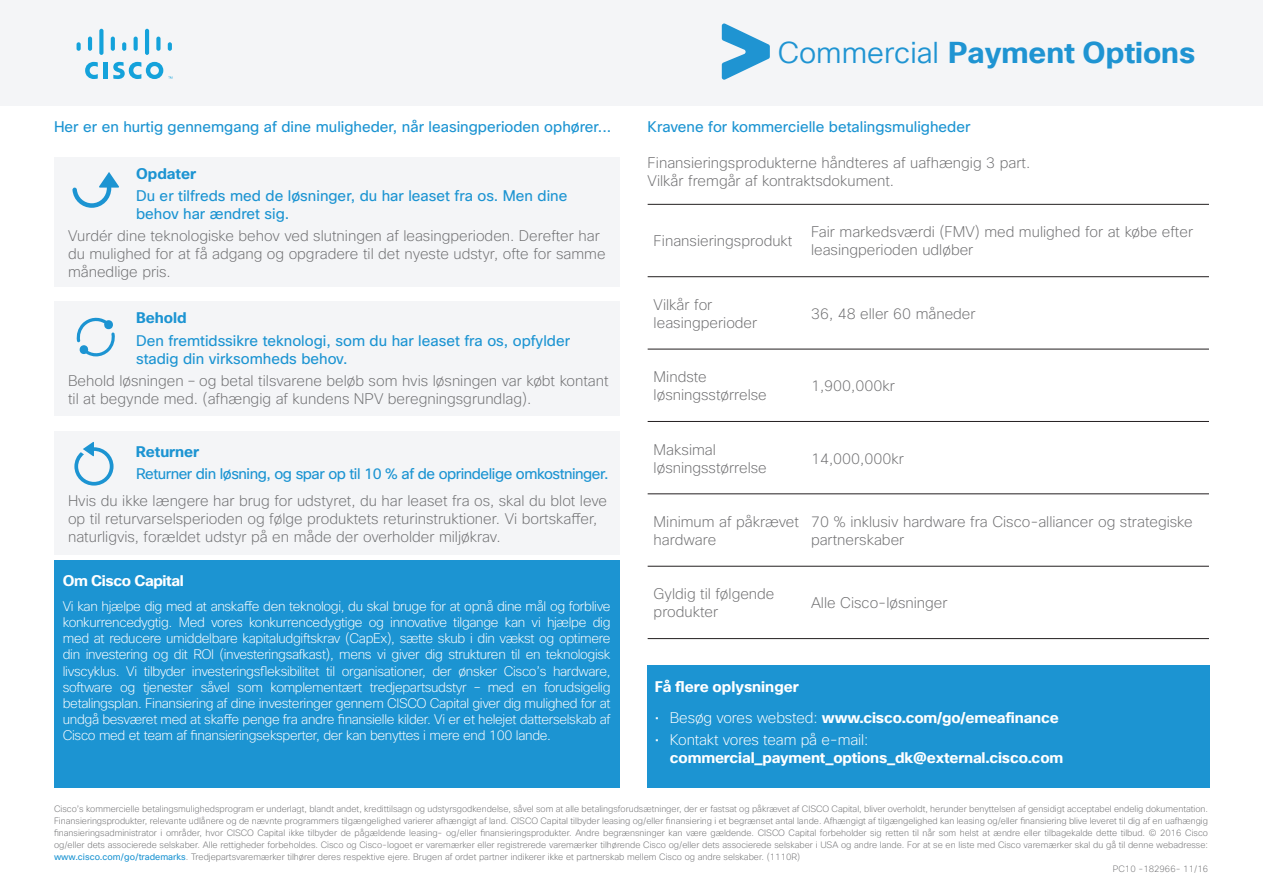
<style>
.page{position:relative;width:1263px;height:893px;background:#fff}
.page>*{position:absolute;margin:0;border:0;box-sizing:border-box;transform-origin:0 0}
.t1{font:700 29.4px "Cisco Sans TT";color:#1f94d2}
.t2{font:200 15px/18px "Cisco Sans";color:#6e6e70}
.t3{font:15px/18px "Cisco Sans";color:#1c94d2}
.t4{font:700 15px/18px "Cisco Sans";letter-spacing:-.01em;color:#fff}
.t5{font:15px "Cisco Sans";letter-spacing:-.03em;color:#1c94d2}
.t6{font:700 15px "Cisco Sans";color:#1c94d2}
.t7{font:200 13.5px/16.2px "Cisco Sans";letter-spacing:-.025em;color:#fff;text-align:justify}
.t8{font:200 9px/12px "Cisco Sans";color:#6e6e70;text-align:justify}
.s1{font-family:"Cisco Sans TT Light";font-weight:400}
.s2{font-weight:200}
.s3{font-weight:400;color:#1c94d2}
</style>
<div class="page">
<div style="left:0;top:0;width:1263px;height:105px;background:#f4f5f7"></div>
<hr style="left:648px;top:204px;width:157px;height:1px;background:#231f20">
<hr style="left:805px;top:204px;width:404px;height:1px;background:#231f20">
<hr style="left:648px;top:276px;width:157px;height:1px;background:#231f20">
<hr style="left:805px;top:276px;width:404px;height:1px;background:#231f20">
<hr style="left:648px;top:349px;width:157px;height:1px;background:#231f20">
<hr style="left:805px;top:349px;width:404px;height:1px;background:#231f20">
<hr style="left:648px;top:421px;width:157px;height:1px;background:#231f20">
<hr style="left:805px;top:421px;width:404px;height:1px;background:#231f20">
<hr style="left:648px;top:494px;width:157px;height:1px;background:#231f20">
<hr style="left:805px;top:494px;width:404px;height:1px;background:#231f20">
<hr style="left:648px;top:566px;width:157px;height:1px;background:#231f20">
<hr style="left:805px;top:566px;width:404px;height:1px;background:#231f20">
<hr style="left:648px;top:638px;width:157px;height:1px;background:#231f20">
<hr style="left:805px;top:638px;width:404px;height:1px;background:#231f20">
<div style="left:648px;top:665px;width:562px;height:123px;background:#1c94d2"></div>
<hr style="left:104px;top:62px;width:4px;height:17px;background:#14a2db">
<svg style="left:85px;top:62px;width:13px;height:17px"></svg>
<svg style="left:77px;top:42px;width:4px;height:9px"></svg>
<hr style="left:88px;top:37px;width:4px;height:14px;background:#14a2db;border-radius:2px">
<svg style="left:99px;top:29px;width:4px;height:26px"></svg>
<svg style="left:111px;top:37px;width:4px;height:14px"></svg>
<svg style="left:122px;top:42px;width:4px;height:9px"></svg>
<svg style="left:134px;top:37px;width:4px;height:14px"></svg>
<hr style="left:145px;top:29px;width:4px;height:26px;background:#14a2db;border-radius:2px">
<div style="left:156px;top:37px;width:5px;height:14px;background:#14a2db;border-radius:2px"></div>
<svg style="left:168px;top:42px;width:4px;height:9px"></svg>
<svg style="left:113px;top:62px;width:59px;height:17px"></svg>
<div style="left:54px;top:157px;width:565px;height:130px;background:#f4f5f7"></div>
<svg style="left:72px;top:172px;width:47px;height:36px"></svg>
<div style="left:54px;top:431px;width:565px;height:124px;background:#f4f5f7"></div>
<svg style="left:74px;top:442px;width:40px;height:44px"></svg>
<div style="left:54px;top:302px;width:565px;height:114px;background:#f4f5f7"></div>
<svg style="left:76px;top:317px;width:39px;height:39px"></svg>
<div style="left:54px;top:561px;width:565px;height:227px;background:#1c94d2"></div>
<svg style="left:722px;top:23px;width:48px;height:57px"></svg>
<p class="t1" style="left:778px;top:34px;width:419px"><span class="s1">Commercial</span> Payment Options</p>
<p class="t3" style="left:54px;top:118px;width:559px">Her er en hurtig gennemgang af dine muligheder, når leasingperioden ophører...</p>
<p class="t3" style="left:648px;top:118px;width:324px">Kravene for kommercielle betalingsmuligheder</p>
<p class="t2" style="left:648px;top:154px;width:384px">Finansieringsprodukterne håndteres af uafhængig 3 part.<br>Vilkår fremgår af kontraktsdokument.</p>
<p class="t6" style="left:136px;top:164px;width:61px">Opdater</p>
<p class="t3" style="left:136px;top:187px;width:433px">Du er tilfreds med de løsninger, du har leaset fra os. Men dine behov har ændret sig.</p>
<p class="t2" style="left:68px;top:227px;width:539px">Vurdér dine teknologiske behov ved slutningen af leasingperioden. Derefter har du mulighed for at få adgang og opgradere til det nyeste udstyr, ofte for samme månedlige pris.</p>
<p class="t2" style="left:654px;top:232px;width:140px">Finansieringsprodukt</p>
<p class="t2" style="left:811px;top:223px;width:384px">Fair markedsværdi (FMV) med mulighed for at købe efter leasingperioden udløber</p>
<p class="t2" style="left:654px;top:295px;width:105px">Vilkår for leasingperioder</p>
<p class="t2" style="left:811px;top:304px;width:166px">36, 48 eller 60 måneder</p>
<p class="t6" style="left:136px;top:309px;width:52px">Behold</p>
<p class="t3" style="left:136px;top:331px;width:435px">Den fremtidssikre teknologi, som du har leaset fra os, opfylder stadig din virksomheds behov.</p>
<p class="t2" style="left:68px;top:371px;width:542px">Behold løsningen – og betal tilsvarene beløb som hvis løsningen var købt kontant til at begynde med. (afhængig af kundens NPV beregningsgrundlag).</p>
<p class="t2" style="left:654px;top:368px;width:115px">Mindste løsningsstørrelse</p>
<p class="t2" style="left:811px;top:377px;width:85px">1,900,000kr</p>
<p class="t6" style="left:136px;top:442px;width:65px">Returner</p>
<p class="t5" style="left:136px;top:464px;width:474px">Returner din løsning, og spar op til 10 % af de oprindelige omkostninger.</p>
<p class="t2" style="left:68px;top:491px;width:540px">Hvis du ikke længere har brug for udstyret, du har leaset fra os, skal du blot leve op til returvarselsperioden og følge produktets returinstruktioner. Vi bortskaffer, naturligvis, forældet udstyr på en måde der overholder miljøkrav.</p>
<p class="t2" style="left:654px;top:440px;width:115px">Maksimal løsningsstørrelse</p>
<p class="t2" style="left:811px;top:449px;width:94px">14,000,000kr</p>
<p class="t2" style="left:654px;top:513px;width:147px">Minimum af påkrævet hardware</p>
<p class="t2" style="left:811px;top:513px;width:383px">70 % inklusiv hardware fra Cisco-alliancer og strategiske partnerskaber</p>
<p class="t4" style="left:63px;top:572px;width:122px">Om Cisco Capital</p>
<p class="t7" style="left:63px;top:598px;width:549px">Vi kan hjælpe dig med at anskaffe den teknologi, du skal bruge for at opnå dine mål og forblive konkurrencedygtig. Med vores konkurrencedygtige og innovative tilgange kan vi hjælpe dig med at reducere umiddelbare kapitaludgiftskrav (CapEx), sætte skub i din vækst og optimere din investering og dit ROI (investeringsafkast), mens vi giver dig strukturen til en teknologisk livscyklus. Vi tilbyder investeringsfleksibilitet til organisationer, der ønsker Cisco’s hardware, software og tjenester såvel som komplementært tredjepartsudstyr – med en forudsigelig betalingsplan. Finansiering af dine investeringer gennem CISCO Capital giver dig mulighed for at undgå besværet med at skaffe penge fra andre finansielle kilder. Vi er et helejet datterselskab af Cisco med et team af finansieringseksperter, der kan benyttes i mere end 100 lande.</p>
<p class="t2" style="left:654px;top:585px;width:122px">Gyldig til følgende produkter</p>
<p class="t2" style="left:811px;top:594px;width:138px">Alle Cisco-løsninger</p>
<p class="t4" style="left:655px;top:679px;width:145px">Få flere oplysninger</p>
<p class="t4" style="left:655px;top:709px;width:405px"><span class="s2">• Besøg vores websted:</span> www.cisco.com/go/emeafinance</p>
<p class="t4" style="left:670px;top:732px;width:395px;text-indent:-15px"><span class="s2">• Kontakt vores team på e-mail: </span>commercial_payment_options_dk@external.cisco.com</p>
<p class="t8" style="left:54px;top:802px;width:1155px">Cisco’s kommercielle betalingsmulighedsprogram er underlagt, blandt andet, kredittilsagn og udstyrsgodkendelse, såvel som at alle betalingsforudsætninger, der er fastsat og påkrævet af CISCO Capital, bliver overholdt, herunder benyttelsen af gensidigt acceptabel endelig dokumentation.<br>Finansieringsprodukter, relevante udlånere og de nævnte programmers tilgængelighed varierer afhængigt af land. CISCO Capital tilbyder leasing og/eller finansiering i et begrænset antal lande. Afhængigt af tilgængelighed kan leasing og/eller finansiering blive leveret til dig af en uafhængig finansieringsadministrator i områder, hvor CISCO Capital ikke tilbyder de pågældende leasing- og/eller finansieringsprodukter. Andre begrænsninger kan være gældende. CISCO Capital forbeholder sig retten til når som helst at ændre eller tilbagekalde dette tilbud. © 2016 Cisco og/eller dets associerede selskaber. Alle rettigheder forbeholdes. Cisco og Cisco-logoet er varemærker eller registrerede varemærker tilhørende Cisco og/eller dets associerede selskaber i USA og andre lande. For at se en liste med Cisco varemærker skal du gå til denne webadresse: <span class="s3">www.cisco.com/go/trademarks</span>. Tredjepartsvaremærker tilhører deres respektive ejere. Brugen af ordet partner indikerer ikke et partnerskab mellem Cisco og andre selskaber. (1110R)</p>
<p class="t8" style="left:1113px;top:862px;width:97px">PC10 -182966- 11/16</p>
</div>
